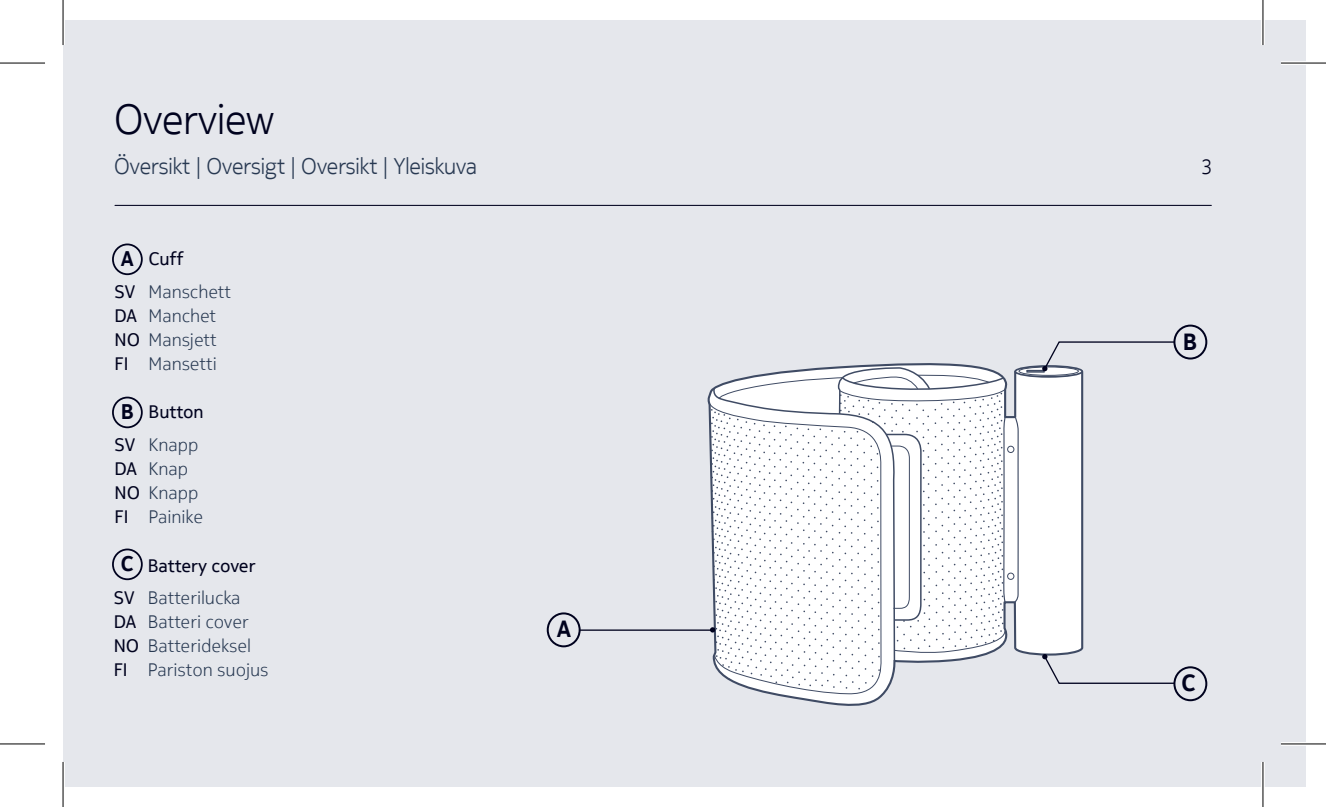
<style>
.page{position:relative;width:1326px;height:807px;background:#fff}
.page>*{position:absolute;margin:0;border:0;box-sizing:border-box;transform-origin:0 0}
.t1{font:300 42px "Nokia Pure Headline";color:#00021e}
.t2{font:700 23.4px "Nokia Pure Headline";color:#00021e}
.t3{font:300 22.5px "Nokia Pure Headline";color:#283952}
.t4{font:700 21px "Nokia Pure Headline";color:#00021e}
.t5{font:300 21px "Nokia Pure Text";color:#00021e}
.t6{font:300 18px/24px "Nokia Pure Text";letter-spacing:-.005em;color:#283952}
.t7{font:18px/32.4px "Nokia Pure Text";letter-spacing:-.005em;color:#00021e;text-align:right}
.s1{font-weight:400;color:#00021e}
.s2{font-weight:300;color:#283952}
</style>
<div class="page">
<div style="left:63px;top:20px;width:1242px;height:766px;background:#e5e7ec"></div>
<hr style="left:115px;top:205px;width:1096px;height:1px;background:#00021e">
<div style="left:1173px;top:324px;width:33px;height:35px;border:2px solid #00021e;border-radius:50%"></div>
<div style="left:546px;top:612px;width:34px;height:35px;border:2px solid #00021e;border-radius:50%"></div>
<div style="left:1173px;top:666px;width:33px;height:35px;border:2px solid #00021e;border-radius:50%"></div>
<svg style="left:707px;top:363px;width:377px;height:343px;fill:#fff"></svg>
<svg style="left:708px;top:400px;width:174px;height:295px"></svg>
<svg style="left:1014px;top:366px;width:67px;height:11px"></svg>
<div style="left:1014px;top:365px;width:68px;height:12px;border:2px solid #3f4b64;border-radius:50%"></div>
<div style="left:1018px;top:366px;width:60px;height:9px;border:1px solid #3f4b64;border-radius:50%"></div>
<hr style="left:579px;top:629px;width:133px;height:1px;background:#00021e">
<svg style="left:709px;top:365px;width:310px;height:324px;background:#ecedf0"></svg>
<svg style="left:1026px;top:340px;width:149px;height:32px"></svg>
<svg style="left:1041px;top:653px;width:134px;height:31px"></svg>
<div style="left:112px;top:243px;width:31px;height:32px;border:2px solid #00021e;border-radius:50%"></div>
<div style="left:112px;top:396px;width:31px;height:32px;border:2px solid #00021e;border-radius:50%"></div>
<div style="left:112px;top:548px;width:31px;height:32px;border:2px solid #00021e;border-radius:50%"></div>
<hr style="left:1280px;top:61px;width:45px;height:4px;background:#fff">
<svg style="left:0;top:744px;width:45px;height:1px"></svg>
<svg style="left:1281px;top:741px;width:44px;height:4px"></svg>
<hr style="left:61px;top:0;width:4px;height:45px;background:#fff">
<hr style="left:61px;top:761px;width:4px;height:45px;background:#fff">
<svg style="left:1261px;top:0;width:3px;height:45px"></svg>
<svg style="left:1260px;top:762px;width:4px;height:44px"></svg>
<hr style="left:0;top:62px;width:45px;height:2px;background:#000">
<hr style="left:1280px;top:62px;width:45px;height:2px;background:#000">
<hr style="left:0;top:743px;width:45px;height:1px;background:#000">
<hr style="left:1280px;top:743px;width:45px;height:1px;background:#000">
<hr style="left:62px;top:0;width:2px;height:45px;background:#000">
<hr style="left:62px;top:761px;width:2px;height:45px;background:#000">
<hr style="left:1262px;top:0;width:1px;height:45px;background:#000">
<hr style="left:1262px;top:761px;width:1px;height:45px;background:#000">
<h1 class="t1" style="left:114px;top:94px;width:161px">Overview</h1>
<p class="t3" style="left:114px;top:152px;width:364px">Översikt | Oversigt | Oversikt | Yleiskuva</p>
<p class="t5" style="left:1201px;top:153px;width:12px">3</p>
<p class="t4" style="left:121px;top:245px;width:14px">A</p>
<p class="t6" style="left:115px;top:243px;width:118px;line-height:32.4px;text-indent:34px"><span class="s1">Cuff<br>SV</span> Manschett</p>
<p class="t6" style="left:115px;top:303px;width:104px;text-align:justify"><span class="s1">DA</span> Manchet <span class="s1">NO</span> Mansjett <span class="s1">FI</span> Mansetti</p>
<p class="t7" style="left:115px;top:395px;width:91px">Button<br>SV <span class="s2">Knapp</span></p>
<p class="t6" style="left:115px;top:456px;width:90px"><span class="s1">DA</span> Knap<br><span class="s1">NO</span> Knapp<br><span class="s1">FI</span> Painike</p>
<p class="t7" style="left:114px;top:549px;width:143px;text-align:left;text-indent:34px">Battery cover<br>SV <span class="s2">Batterilucka</span></p>
<p class="t6" style="left:114px;top:609px;width:156px"><span class="s1">DA</span> Batteri cover<br><span class="s1">NO</span> Batterideksel<br><span class="s1">FI</span> Pariston suojus</p>
<p class="t4" style="left:121px;top:398px;width:14px">B</p>
<p class="t4" style="left:121px;top:550px;width:14px">C</p>
<p class="t2" style="left:556px;top:614px;width:16px">A</p>
<p class="t2" style="left:1182px;top:326px;width:15px">B</p>
<p class="t2" style="left:1181px;top:667px;width:16px">C</p>
</div>
